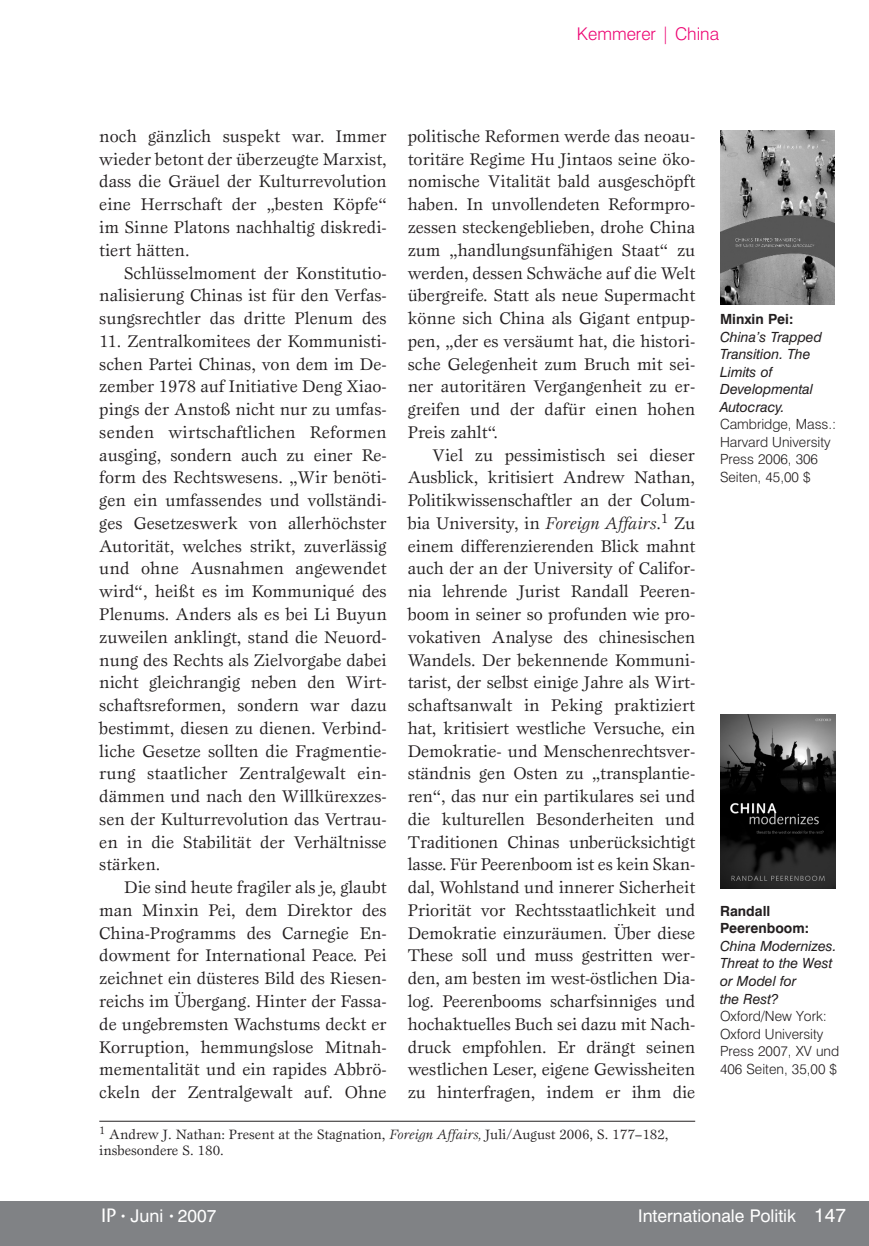
<style>
.page{position:relative;width:869px;height:1246px;background:#fff}
.page>*{position:absolute;margin:0;border:0;box-sizing:border-box;transform-origin:0 0}
.t1{font:17.5px/22.8px "Esprit";color:#231f20;text-align:justify}
.t2{font:17.5px "Swiss 721 BT";color:#fff}
.t3{font:300 17.5px "Swiss 721 BT";color:#ed0372}
.t4{font:300 14px/17.5px "Swiss 721 BT";color:#231f20}
.t5{font:italic 14px/17.5px "Swiss 721 BT";color:#231f20}
.t6{font:14px/15.8px "Esprit";color:#231f20}
.t7{font:700 14px/17.5px "Swiss 721 BT";color:#231f20}
.s1{font-style:italic}
.s2{font-family:"ITC Stone Sans";font-weight:500;font-size:19.25px}
.s3{font-size:10.5px}
.s4{font-size:19.25px}
</style>
<div class="page">
<div style="left:0;top:1200px;width:868px;height:45px;background:#808285"></div>
<img style="left:720px;top:130px;width:114px;height:174px">
<hr style="left:99px;top:1120px;width:595px;height:1px;background:#231f20">
<img style="left:720px;top:714px;width:114px;height:174px">
<p class="t3" style="left:576px;top:23px;width:143px">Kemmerer | China</p>
<p class="t1" style="left:99px;top:124px;width:289px">noch gänzlich suspekt war. Immer wieder betont der überzeugte Marxist, dass die Gräuel der Kulturrevolution eine Herrschaft der „besten Köpfe“ im Sinne Platons nachhaltig diskredi&shy;tiert hätten.</p>
<p class="t1" style="left:99px;top:261px;width:289px;text-indent:25px">Schlüsselmoment der Konstitutio&shy;nalisierung Chinas ist für den Verfas&shy;sungsrechtler das dritte Plenum des</p>
<p class="t1" style="left:99px;top:329px;width:289px">11. Zentralkomitees der Kommunisti&shy;schen Partei Chinas, von dem im De&shy;zember 1978 auf Initiative Deng Xiao&shy;pings der Anstoß nicht nur zu umfas&shy;senden wirtschaftlichen Reformen ausging, sondern auch zu einer Re&shy;form des Rechtswesens. „Wir benöti&shy;gen ein umfassendes und vollständi&shy;ges Gesetzeswerk von allerhöchster Autorität, welches strikt, zuverlässig und ohne Ausnahmen angewendet wird“, heißt es im Kommuniqué des Plenums. Anders als es bei Li Buyun zuweilen anklingt, stand die Neuord&shy;nung des Rechts als Zielvorgabe dabei nicht gleichrangig neben den Wirt&shy;schaftsreformen, sondern war dazu bestimmt, diesen zu dienen. Verbind&shy;liche Gesetze sollten die Fragmentie&shy;rung staatlicher Zentralgewalt ein&shy;dämmen und nach den Willkürexzes&shy;sen der Kulturrevolution das Vertrau&shy;en in die Stabilität der Verhältnisse stärken.</p>
<p class="t1" style="left:99px;top:875px;width:289px;text-indent:25px">Die sind heute fragiler als je, glaubt man Minxin Pei, dem Direktor des China-Programms des Carnegie En&shy;dowment for International Peace. Pei zeichnet ein düsteres Bild des Riesen&shy;reichs im Übergang. Hinter der Fassa&shy;de ungebremsten Wachstums deckt er Korruption, hemmungslose Mitnah&shy;mementalität und ein rapides Abbrö&shy;ckeln der Zentralgewalt auf. Ohne</p>
<p class="t1" style="left:407px;top:124px;width:289px">politische Reformen werde das neoau&shy;toritäre Regime Hu Jintaos seine öko&shy;nomische Vitalität bald ausgeschöpft haben. In unvollendeten Reformpro&shy;zessen steckengeblieben, drohe China zum „handlungsunfähigen Staat“ zu werden, dessen Schwäche auf die Welt übergreife. Statt als neue Supermacht könne sich China als Gigant entpup&shy;pen, „der es versäumt hat, die histori&shy;sche Gelegenheit zum Bruch mit sei&shy;ner autoritären Vergangenheit zu er&shy;greifen und der dafür einen hohen Preis zahlt“.</p>
<p class="t1" style="left:407px;top:443px;width:289px;text-indent:25px">Viel zu pessimistisch sei dieser Ausblick, kritisiert Andrew Nathan, Politikwissenschaftler an der Colum&shy;bia University, in <span class="s1">Foreign Affairs</span>.<sup>1</sup> Zu einem differenzierenden Blick mahnt auch der an der University of Califor&shy;nia lehrende Jurist Randall Peeren&shy;boom in seiner so profunden wie pro&shy;vokativen Analyse des chinesischen Wandels. Der bekennende Kommuni&shy;tarist, der selbst einige Jahre als Wirt&shy;schaftsanwalt in Peking praktiziert hat, kritisiert westliche Versuche, ein Demokratie- und Menschenrechtsver&shy;ständnis gen Osten zu „transplantie&shy;ren“, das nur ein partikulares sei und die kulturellen Besonderheiten und Traditionen Chinas unberücksichtigt lasse. Für Peerenboom ist es kein Skan&shy;dal, Wohlstand und innerer Sicherheit Priorität vor Rechtsstaatlichkeit und Demokratie einzuräumen. Über diese These soll und muss gestritten wer&shy;den, am besten im west-östlichen Dia&shy;log. Peerenbooms scharfsinniges und hochaktuelles Buch sei dazu mit Nach&shy;druck empfohlen. Er drängt seinen westlichen Leser, eigene Gewissheiten zu hinterfragen, indem er ihm die</p>
<p class="t7" style="left:719px;top:310px;width:75px">Minxin Pei:</p>
<p class="t5" style="left:719px;top:327px;width:103px">China’s Trapped<br>Transition. The<br>Limits of<br>Developmental<br>Autocracy.</p>
<p class="t4" style="left:719px;top:415px;width:118px">Cambridge, Mass.:<br>Harvard University<br>Press 2006, 306<br>Seiten, 45,00 $</p>
<p class="t7" style="left:719px;top:901px;width:90px">Randall<br>Peerenboom:</p>
<p class="t5" style="left:719px;top:936px;width:118px">China Modernizes.<br>Threat to the West or Model for<br>the Rest?</p>
<p class="t4" style="left:719px;top:1006px;width:121px">Oxford/New York:<br>Oxford University<br>Press 2007, XV und<br>406 Seiten, 35,00 $</p>
<p class="t6" style="left:99px;top:1126px;width:570px"><sup>1</sup> Andrew J. Nathan: Present at the Stagnation, <span class="s1">Foreign Affairs,</span> Juli/August 2006, S. 177–182, insbesondere S. 180.</p>
<p class="t2" style="left:101px;top:1204px;width:117px"><span class="s2">IP</span> <span class="s3">•</span> Juni <span class="s3">•</span> 2007</p>
<p class="t2" style="left:638px;top:1204px;width:209px">Internationale Politik <span class="s4">147</span></p>
</div>
